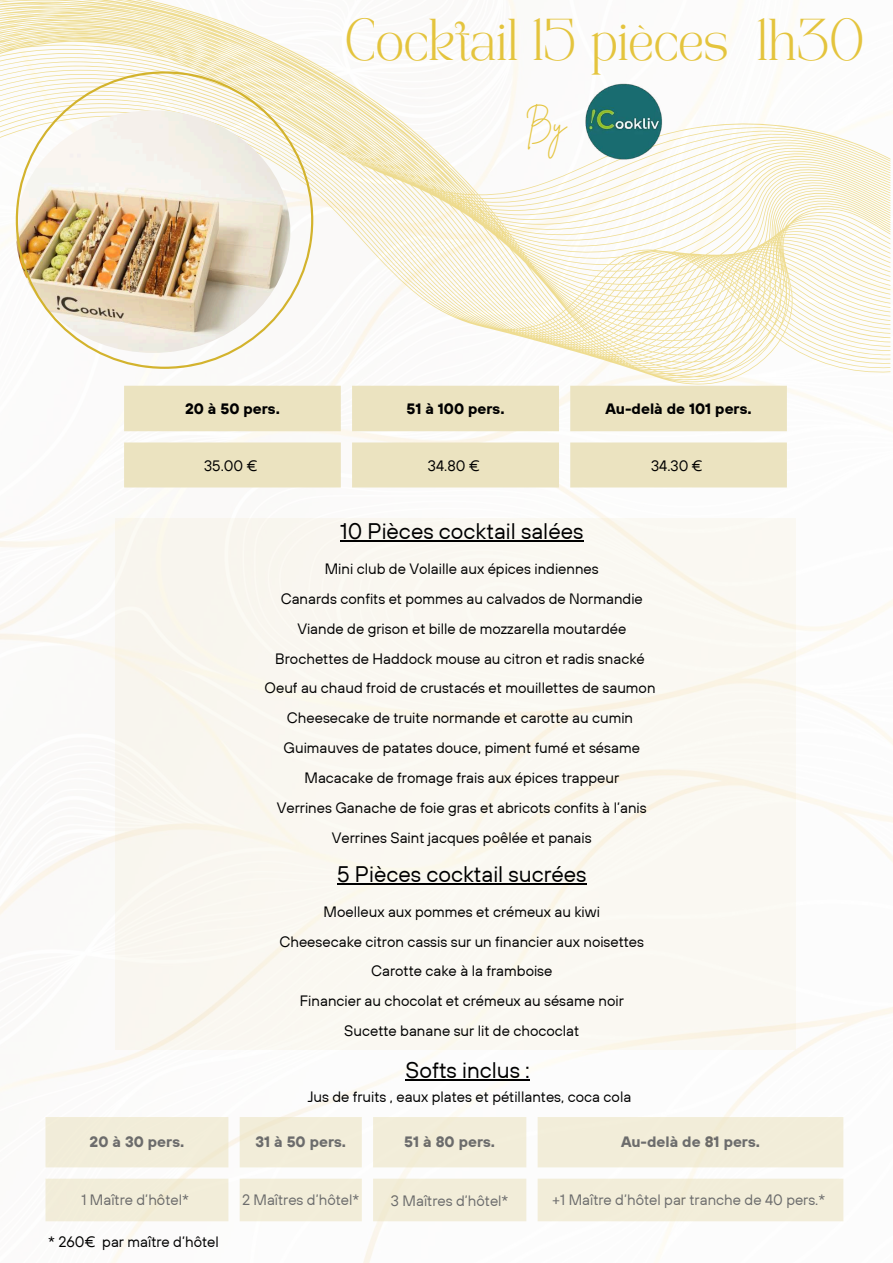
<style>
.page{position:relative;width:893px;height:1263px;background:#fff}
.page>*{position:absolute;margin:0;border:0;box-sizing:border-box;transform-origin:0 0}
.t1{font:41.25px "TANGARLAND";color:#e4c43d}
.t2{font:28.8px "Brittany Signature";color:#e4c43d}
.t3{font:22.5px "TT Hoves";color:#000}
.t4{font:15px/29.8px "TT Hoves";color:#000;text-align:center}
.t5{font:700 15px "TT Hoves";color:#000}
</style>
<div class="page">
<div style="left:115px;top:518px;width:680px;height:532px;background:#faf8f2"></div>
<svg style="left:0;top:0;width:890px;height:386px"></svg>
<hr style="left:340px;top:540px;width:243px;height:2px;background:#000">
<svg style="left:337px;top:883px;width:18px;height:2px"></svg>
<hr style="left:355px;top:883px;width:231px;height:2px;background:#000">
<img style="left:16px;top:71px;width:297px;height:298px">
<svg style="left:124px;top:386px;width:663px;height:101px;background:#ede6c8"></svg>
<img style="left:579px;top:77px;width:89px;height:89px">
<hr style="left:405px;top:1079px;width:125px;height:2px;background:#000">
<svg style="left:45px;top:1117px;width:798px;height:104px;background:#f3efde"></svg>
<h1 class="t1" style="left:345px;top:18px;width:521px">Cocktail 15 pièces 1h30</h1>
<h2 class="t2" style="left:525px;top:106px;width:42px">By</h2>
<p class="t5" style="left:185px;top:399px;width:96px">20 à 50 pers.</p>
<p class="t5" style="left:406px;top:399px;width:100px">51 à 100 pers.</p>
<p class="t5" style="left:605px;top:399px;width:148px">Au-delà de 101 pers.</p>
<p class="t4" style="left:204px;top:450px;width:55px">35.00 €</p>
<p class="t4" style="left:428px;top:450px;width:53px">34.80 €</p>
<p class="t4" style="left:651px;top:450px;width:53px">34.30 €</p>
<h3 class="t3" style="left:340px;top:517px;width:245px">10 Pièces cocktail salées</h3>
<p class="t4" style="left:264px;top:554px;width:392px">Mini club de Volaille aux épices indiennes<br>Canards confits et pommes au calvados de Normandie Viande de grison et bille de mozzarella moutardée Brochettes de Haddock mouse au citron et radis snacké Oeuf au chaud froid de crustacés et mouillettes de saumon Cheesecake de truite normande et carotte au cumin Guimauves de patates douce, piment fumé et sésame Macacake de fromage frais aux épices trappeur<br>Verrines Ganache de foie gras et abricots confits à l’anis Verrines Saint jacques poêlée et panais</p>
<h3 class="t3" style="left:337px;top:859px;width:251px">5 Pièces cocktail sucrées</h3>
<p class="t4" style="left:279px;top:896px;width:366px">Moelleux aux pommes et crémeux au kiwi<br>Cheesecake citron cassis sur un financier aux noisettes Carotte cake à la framboise<br>Financier au chocolat et crémeux au sésame noir Sucette banane sur lit de chococlat</p>
<h3 class="t3" style="left:405px;top:1055px;width:126px">Softs inclus :</h3>
<p class="t4" style="left:308px;top:1081px;width:325px">Jus de fruits , eaux plates et pétillantes, coca cola</p>
<p class="t5" style="left:90px;top:1132px;width:96px">20 à 30 pers.</p>
<p class="t5" style="left:255px;top:1132px;width:92px">31 à 50 pers.</p>
<p class="t5" style="left:404px;top:1132px;width:92px">51 à 80 pers.</p>
<p class="t5" style="left:621px;top:1132px;width:140px">Au-delà de 81 pers.</p>
<p class="t4" style="left:81px;top:1184px;width:109px">1 Maître d’hôtel*</p>
<p class="t4" style="left:242px;top:1184px;width:119px">2 Maîtres d’hôtel*</p>
<p class="t4" style="left:391px;top:1185px;width:119px">3 Maîtres d’hôtel*</p>
<p class="t4" style="left:552px;top:1184px;width:275px">+1 Maître d’hôtel par tranche de 40 pers.*</p>
<p class="t4" style="left:48px;top:1227px;width:172px">* 260€ par maître d’hôtel</p>
</div>
